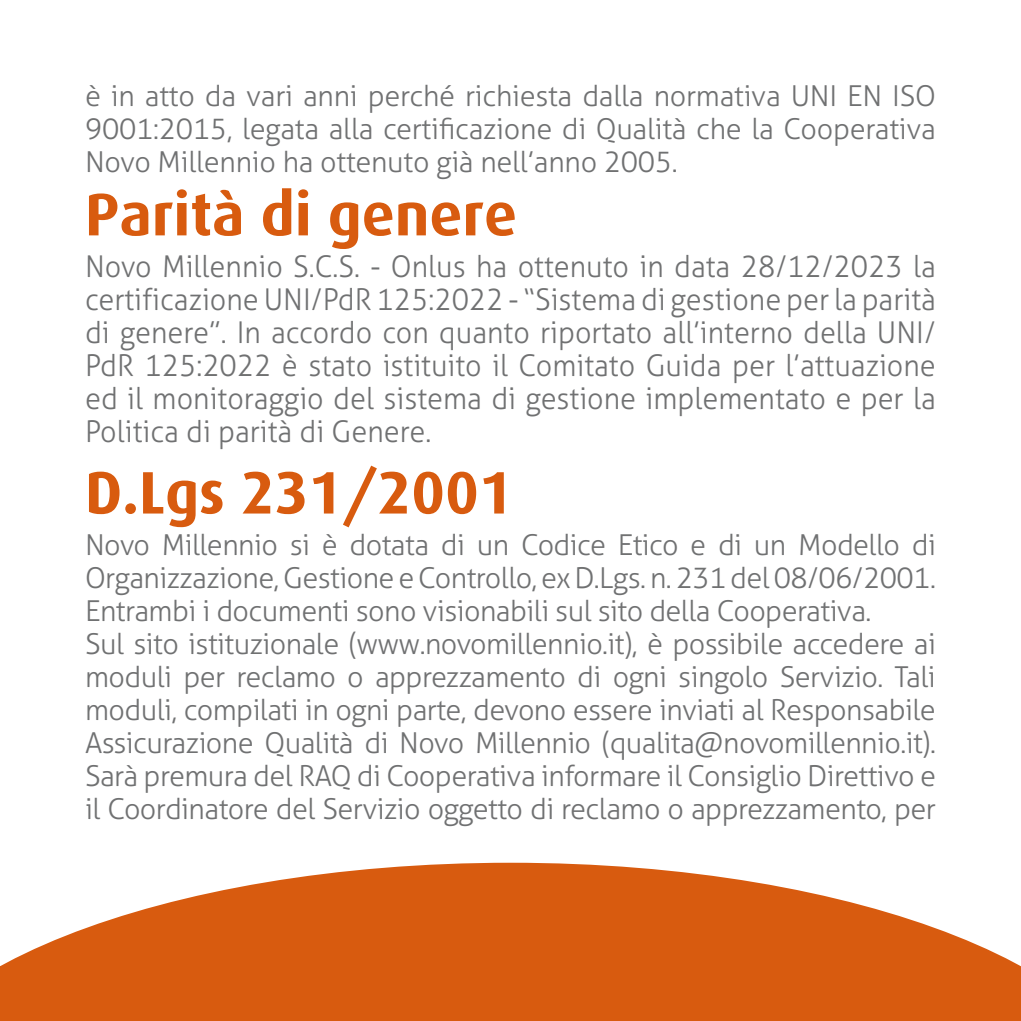
<style>
.page{position:relative;width:1021px;height:1021px;background:#fff}
.page>*{position:absolute;margin:0;border:0;box-sizing:border-box;transform-origin:0 0}
.t1{font:700 60px "Dax";color:#d85b0f}
.t2{font:300 30px/33px "Aller";color:#707172;text-align:justify;scale:.96 1}
.t3{font:300 28.8px/33px "Aller";letter-spacing:-.02em;color:#707172;text-align:justify}
</style>
<div class="page">
<svg style="left:0;top:862px;width:1020px;height:158px;fill:#d85b0f"></svg>
<p class="t3" style="left:85px;top:80px;width:852px">è in atto da vari anni perché richiesta dalla normativa UNI EN ISO 9001:2015, legata alla certificazione di Qualità che la Cooperativa Novo Millennio ha ottenuto già nell’anno 2005.</p>
<h1 class="t1" style="left:85px;top:181px;width:433px">Parità di genere</h1>
<p class="t2" style="left:85px;top:250px;width:887px">Novo Millennio S.C.S. - Onlus ha ottenuto in data 28/12/2023 la certificazione UNI/PdR 125:2022 - “Sistema di gestione per la parità di genere”. In accordo con quanto riportato all’interno della UNI/ PdR 125:2022 è stato istituito il Comitato Guida per l’attuazione ed il monitoraggio del sistema di gestione implementato e per la Politica di parità di Genere.</p>
<h1 class="t1" style="left:85px;top:459px;width:429px">D.Lgs 231/2001</h1>
<p class="t3" style="left:85px;top:528px;width:852px;text-align:left">Novo Millennio si è dotata di un Codice Etico e di un Modello di Organizzazione, Gestione e Controllo, ex D.Lgs. n. 231 del 08/06/2001.<br>Entrambi i documenti sono visionabili sul sito della Cooperativa.<br>Sul sito istituzionale (www.novomillennio.it), è possibile accedere ai moduli per reclamo o apprezzamento di ogni singolo Servizio. Tali moduli, compilati in ogni parte, devono essere inviati al Responsabile Assicurazione Qualità di Novo Millennio (qualita@novomillennio.it).<br>Sarà premura del RAQ di Cooperativa informare il Consiglio Direttivo e il Coordinatore del Servizio oggetto di reclamo o apprezzamento, per</p>
</div>
